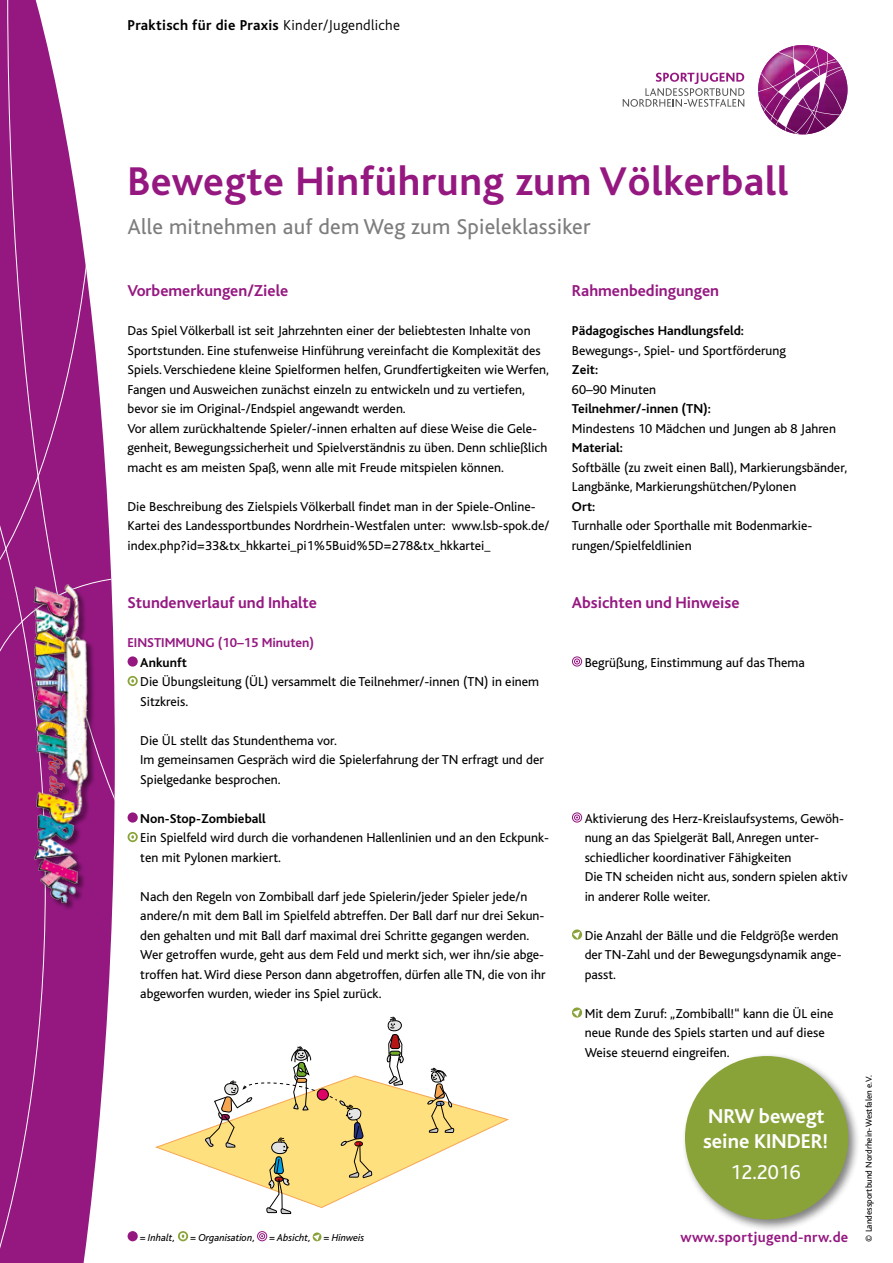
<style>
.page{position:relative;width:893px;height:1263px;background:#fff}
.page>*{position:absolute;margin:0;border:0;box-sizing:border-box;transform-origin:0 0}
.t1{font:700 42px "Bliss";letter-spacing:.015em;color:#951881}
.t2{font:22.5px "Bliss";letter-spacing:.01em;color:#7d7d7d}
.t3{font:700 21px/25.2px "Bliss";color:#fff}
.t4{font:21px "Bliss";color:#fff}
.t5{font:700 16.5px "Bliss";color:#951881}
.t6{font:700 15px "Bliss";letter-spacing:.02em;color:#000}
.t7{font:700 15px "Bliss";letter-spacing:.02em;color:#951881}
.t8{font:13.5px/19.5px "Bliss";color:#000}
.t9{font:700 13.5px "Bliss";color:#000}
.t10{font:700 13.5px "Bliss";color:#951881}
.t11{font:italic 10.5px "Bliss";color:#000}
.t12{font:9px "Bliss";color:#000}
.s1{font-weight:300}
</style>
<div class="page">
<svg style="left:0;top:0;width:90px;height:301px"></svg>
<svg style="left:0;top:301px;width:115px;height:962px;background:#a1338f"></svg>
<div style="left:35px;top:585px;width:61px;height:324px;background:#000;opacity:.5"></div>
<img style="left:26px;top:574px;width:62px;height:335px">
<div style="left:128px;top:656px;width:10px;height:11px;background:#951881;border-radius:50%"></div>
<svg style="left:128px;top:676px;width:10px;height:10px"></svg>
<svg style="left:129px;top:678px;width:7px;height:6px"></svg>
<div style="left:128px;top:812px;width:10px;height:11px;background:#951881;border-radius:50%"></div>
<svg style="left:128px;top:832px;width:10px;height:10px"></svg>
<svg style="left:129px;top:834px;width:7px;height:6px"></svg>
<div style="left:128px;top:1231px;width:10px;height:10px;background:#951881;border-radius:50%"></div>
<svg style="left:178px;top:1231px;width:10px;height:10px"></svg>
<svg style="left:180px;top:1233px;width:6px;height:6px"></svg>
<svg style="left:257px;top:1231px;width:10px;height:10px"></svg>
<svg style="left:312px;top:1232px;width:10px;height:10px"></svg>
<svg style="left:572px;top:656px;width:10px;height:11px"></svg>
<svg style="left:572px;top:812px;width:10px;height:11px"></svg>
<svg style="left:572px;top:929px;width:11px;height:11px"></svg>
<svg style="left:572px;top:1007px;width:11px;height:11px"></svg>
<svg style="left:623px;top:73px;width:121px;height:34px"></svg>
<svg style="left:758px;top:45px;width:85px;height:89px"></svg>
<div style="left:681px;top:1052px;width:180px;height:180px;background:#000;opacity:.5"></div>
<div style="left:686px;top:1057px;width:161px;height:161px;background:#8aa339;border-radius:50%"></div>
<svg style="left:156px;top:1080px;width:353px;height:105px"></svg>
<svg style="left:427px;top:1068px;width:27px;height:65px"></svg>
<svg style="left:387px;top:1016px;width:17px;height:70px"></svg>
<svg style="left:205px;top:1046px;width:167px;height:168px"></svg>
<p class="t6" style="left:128px;top:18px;width:274px">Praktisch für die Praxis <span class="s1">Kinder/Jugendliche</span></p>
<h1 class="t1" style="left:128px;top:159px;width:662px">Bewegte Hinführung zum Völkerball</h1>
<h2 class="t2" style="left:128px;top:215px;width:465px">Alle mitnehmen auf dem Weg zum Spieleklassiker</h2>
<p class="t5" style="left:128px;top:282px;width:162px">Vorbemerkungen/Ziele</p>
<p class="t8" style="left:128px;top:321px;width:423px">Das Spiel Völkerball ist seit Jahrzehnten einer der beliebtesten Inhalte von Sportstunden. Eine stufenweise Hinführung vereinfacht die Komplexität des Spiels. Verschiedene kleine Spielformen helfen, Grundfertigkeiten wie Werfen, Fangen und Ausweichen zunächst einzeln zu entwickeln und zu vertiefen, bevor sie im Original-/Endspiel angewandt werden.<br>Vor allem zurückhaltende Spieler/-innen erhalten auf diese Weise die Gele&shy;genheit, Bewegungssicherheit und Spielverständnis zu üben. Denn schließlich macht es am meisten Spaß, wenn alle mit Freude mitspielen können.</p>
<p class="t8" style="left:128px;top:497px;width:423px">Die Beschreibung des Zielspiels Völkerball findet man in der Spiele-Online-<br>Kartei des Landessportbundes Nordrhein-Westfalen unter: www.lsb-spok.de/ index.php?id=33&amp;tx_hkkartei_pi1%5Buid%5D=278&amp;tx_hkkartei_</p>
<p class="t5" style="left:128px;top:594px;width:191px">Stundenverlauf und Inhalte</p>
<p class="t10" style="left:128px;top:636px;width:188px">Einstimmung (10–15 Minuten)</p>
<p class="t9" style="left:140px;top:655px;width:48px">Ankunft</p>
<p class="t8" style="left:140px;top:672px;width:400px">Die Übungsleitung (ÜL) versammelt die Teilnehmer/-innen (TN) in einem<br>Sitzkreis.</p>
<p class="t8" style="left:140px;top:731px;width:405px">Die ÜL stellt das Stundenthema vor.<br>Im gemeinsamen Gespräch wird die Spielerfahrung der TN erfragt und der<br>Spielgedanke besprochen.</p>
<p class="t9" style="left:140px;top:811px;width:127px">Non-Stop-Zombieball</p>
<p class="t8" style="left:140px;top:828px;width:410px">Ein Spielfeld wird durch die vorhandenen Hallenlinien und an den Eckpunk&shy;ten mit Pylonen markiert.</p>
<p class="t8" style="left:140px;top:887px;width:407px">Nach den Regeln von Zombiball darf jede Spielerin/jeder Spieler jede/n andere/n mit dem Ball im Spielfeld abtreffen. Der Ball darf nur drei Sekun&shy;den gehalten und mit Ball darf maximal drei Schritte gegangen werden.<br>Wer getroffen wurde, geht aus dem Feld und merkt sich, wer ihn/sie abge&shy;troffen hat. Wird diese Person dann abgetroffen, dürfen alle TN, die von ihr abgeworfen wurden, wieder ins Spiel zurück.</p>
<p class="t11" style="left:140px;top:1232px;width:37px">= Inhalt,</p>
<p class="t11" style="left:190px;top:1232px;width:67px">= Organisation,</p>
<p class="t11" style="left:269px;top:1232px;width:96px">= Absicht, = Hinweis</p>
<p class="t5" style="left:572px;top:282px;width:149px">Rahmenbedingungen</p>
<p class="t9" style="left:572px;top:324px;width:174px">Pädagogisches Handlungsfeld:</p>
<p class="t8" style="left:572px;top:341px;width:215px">Bewegungs-, Spiel- und Sportförderung</p>
<p class="t9" style="left:572px;top:363px;width:28px">Zeit:</p>
<p class="t8" style="left:572px;top:380px;width:86px">60–90 Minuten</p>
<p class="t9" style="left:572px;top:402px;width:141px">Teilnehmer/-innen (TN):</p>
<p class="t8" style="left:572px;top:419px;width:266px">Mindestens 10 Mädchen und Jungen ab 8 Jahren</p>
<p class="t9" style="left:572px;top:441px;width:53px">Material:</p>
<p class="t8" style="left:572px;top:458px;width:277px">Softbälle (zu zweit einen Ball), Markierungsbänder,<br>Langbänke, Markierungshütchen/Pylonen</p>
<p class="t9" style="left:572px;top:499px;width:25px">Ort:</p>
<p class="t8" style="left:572px;top:516px;width:242px">Turnhalle oder Sporthalle mit Bodenmarkie&shy;rungen/Spielfeldlinien</p>
<p class="t5" style="left:572px;top:594px;width:169px">Absichten und Hinweise</p>
<p class="t8" style="left:585px;top:653px;width:222px">Begrüßung, Einstimmung auf das Thema</p>
<p class="t8" style="left:585px;top:809px;width:264px">Aktivierung des Herz-Kreislaufsystems, Gewöh&shy;nung an das Spielgerät Ball, Anregen unter&shy;schiedlicher koordinativer Fähigkeiten<br>Die TN scheiden nicht aus, sondern spielen aktiv in anderer Rolle weiter.</p>
<p class="t8" style="left:585px;top:926px;width:258px">Die Anzahl der Bälle und die Feldgröße werden der TN-Zahl und der Bewegungsdynamik ange&shy;passt.</p>
<p class="t8" style="left:585px;top:1004px;width:250px">Mit dem Zuruf: „Zombiball!“ kann die ÜL eine neue Runde des Spiels starten und auf diese<br>Weise steuernd eingreifen.</p>
<h3 class="t3" style="left:703px;top:1104px;width:127px">NRW bewegt seine KINDER!</h3>
<h3 class="t4" style="left:730px;top:1161px;width:72px">12.2016</h3>
<p class="t7" style="left:680px;top:1229px;width:169px">www.sportjugend-nrw.de</p>
<p class="t12" style="left:864px;top:1242px;width:168px;rotate:-90deg">© Landessportbund Nordrhein-Westfalen e.V.</p>
</div>
